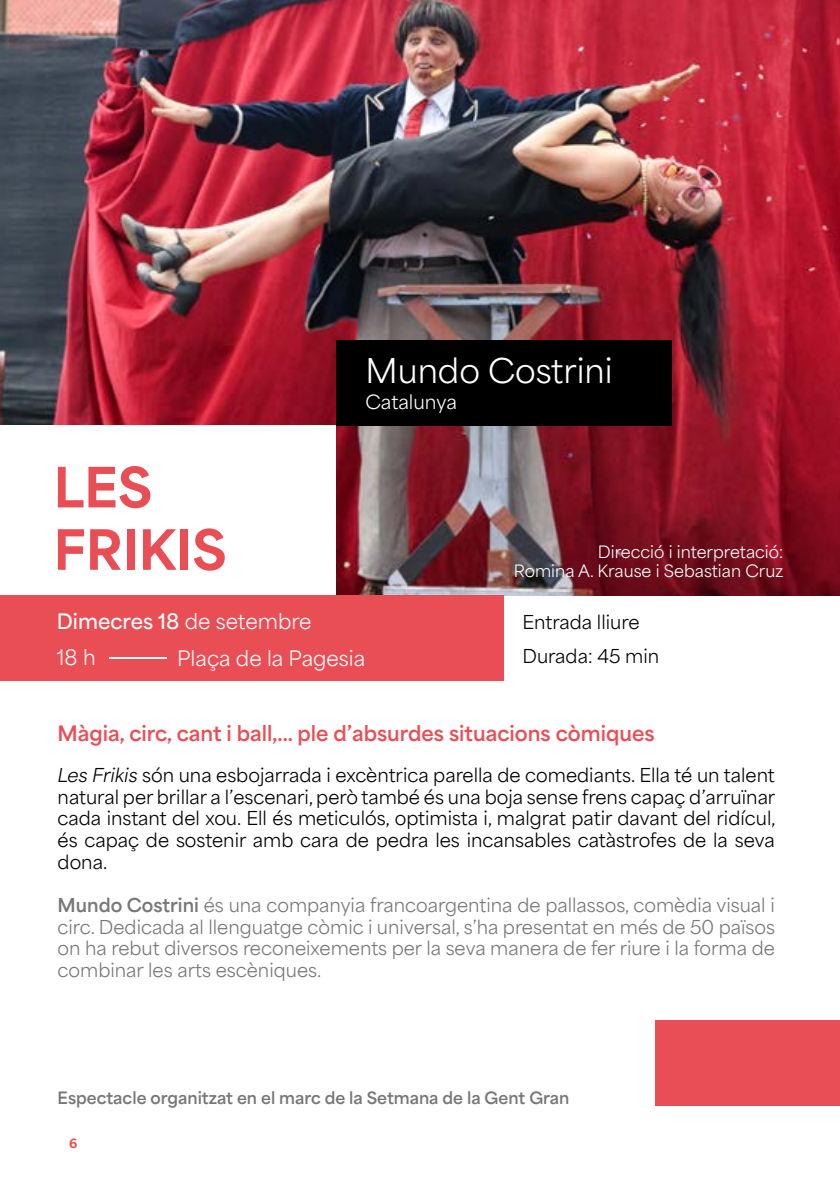
<style>
.page{position:relative;width:840px;height:1191px;background:#fff}
.page>*{position:absolute;margin:0;border:0;box-sizing:border-box;transform-origin:0 0}
.t1{font:800 52px/62.4px "Area Normal";color:#ea4e55}
.t2{font:32px "Area Normal";color:#fff}
.t3{font:700 20px "Area Normal";color:#ea4e55}
.t4{font:20px/36px "Area Normal";color:#fff}
.t5{font:18.4px "Area Normal";color:#fff}
.t6{font:18px/21.6px "Area Normal";color:#000;text-align:justify}
.t7{font:18px/21.6px "Area Normal";color:#777776;text-align:justify}
.t8{font:700 16px "Area Normal";color:#777776}
.t9{font:16px/19.2px "Area Normal";color:#fff;text-align:right}
.t10{font:800 12px "Area Normal";color:#ea4e55}
.s1{font-weight:600}
.s2{font-style:italic}
.s3{font-weight:700}
</style>
<div class="page">
<img style="left:0;top:0;width:839px;height:595px">
<div style="left:336px;top:340px;width:335px;height:85px;background:#000"></div>
<div style="left:0;top:425px;width:336px;height:177px;background:#fff"></div>
<div style="left:654px;top:1020px;width:185px;height:86px;background:#ea4e55"></div>
<div style="left:0;top:595px;width:503px;height:85px;background:#ea4e55"></div>
<hr style="left:109px;top:657px;width:58px;height:1px;background:#fff">
<h1 class="t1" style="left:54px;top:451px;width:174px">LES<br>FRIKIS</h1>
<h2 class="t2" style="left:365px;top:342px;width:248px">Mundo Costrini</h2>
<p class="t5" style="left:365px;top:385px;width:93px">Catalunya</p>
<p class="t9" style="left:513px;top:540px;width:270px">Direcció i interpretació:<br>Romina A. Krause i Sebastian Cruz</p>
<p class="t4" style="left:57px;top:601px;width:256px"><span class="s1">Dimecres 18</span> de setembre<br>18 h</p>
<p class="t4" style="left:177px;top:637px;width:189px">Plaça de la Pagesia</p>
<p class="t6" style="left:522px;top:603px;width:138px;line-height:34.2px">Entrada lliure<br>Durada: 45 min</p>
<p class="t3" style="left:58px;top:715px;width:598px">Màgia, circ, cant i ball,... ple d’absurdes situacions còmiques</p>
<p class="t6" style="left:58px;top:762px;width:719px"><span class="s2">Les Frikis</span> són una esbojarrada i excèntrica parella de comediants. Ella té un talent natural per brillar a l’escenari, però també és una boja sense frens capaç d’arruïnar cada instant del xou. Ell és meticulós, optimista i, malgrat patir davant del ridícul, és capaç de sostenir amb cara de pedra les incansables catàstrofes de la seva dona.</p>
<p class="t7" style="left:58px;top:892px;width:718px"><span class="s3">Mundo Costrini</span> és una companyia francoargentina de pallassos, comèdia visual i circ. Dedicada al llenguatge còmic i universal, s’ha presentat en més de 50 països on ha rebut diversos reconeixements per la seva manera de fer riure i la forma de combinar les arts escèniques.</p>
<p class="t8" style="left:58px;top:1083px;width:513px">Espectacle organitzat en el marc de la Setmana de la Gent Gran</p>
<p class="t10" style="left:69px;top:1132px;width:10px">6</p>
</div>
